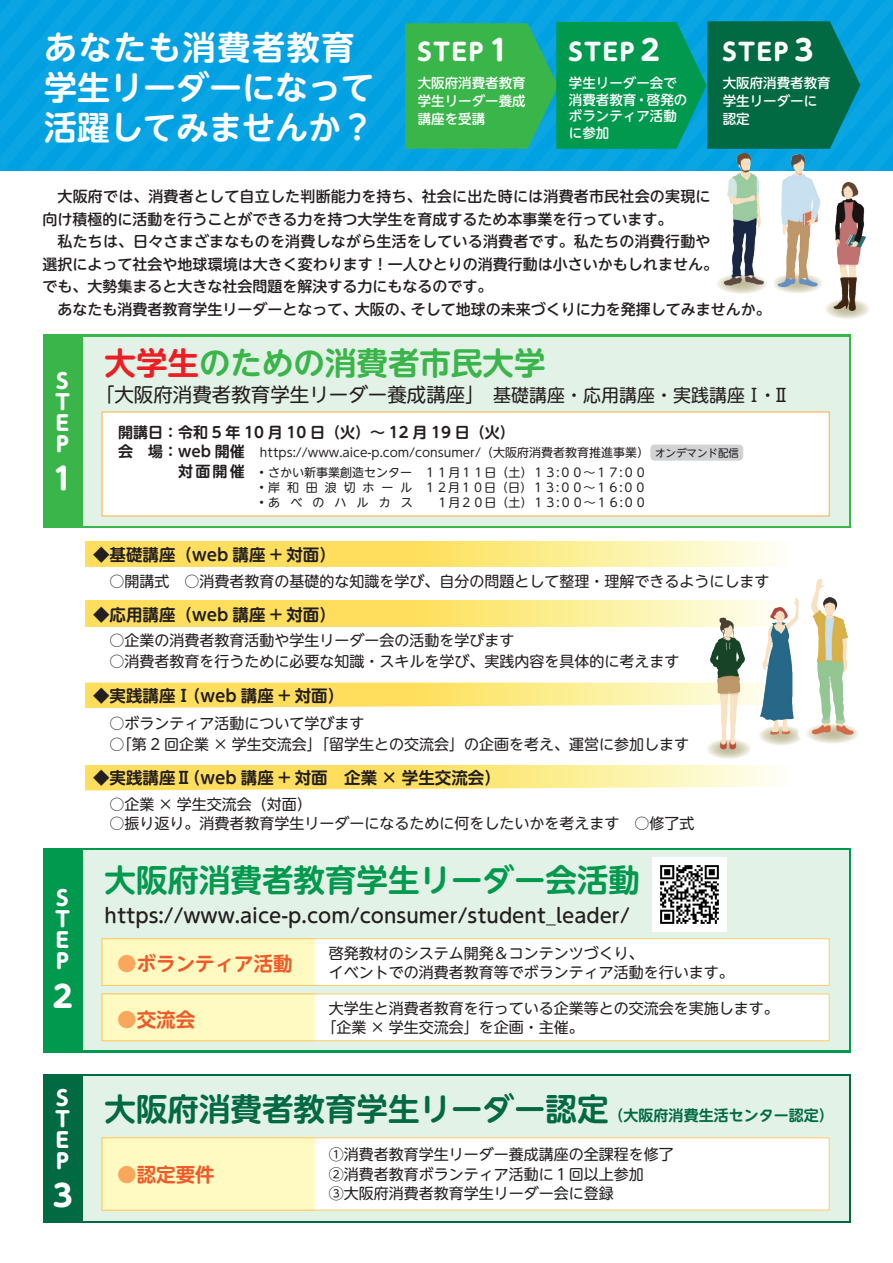
<style>
.page{position:relative;width:893px;height:1263px;background:#fff}
.page>*{position:absolute;margin:0;border:0;box-sizing:border-box;transform-origin:0 0}
.t1{font:700 33px/40.5px "UD Shin M Go Pro De";color:#fff}
.t2{font:700 31.5px "UD Shin M Go Pro De";color:#026a43}
.t3{font:700 31.5px "UD Shin M Go Pro De";color:#00994e}
.t4{font:700 31.5px "UD Shin M Go Pro De";color:#3ab54a}
.t5{font:700 30px "UD Shin M Go Pro";color:#fff}
.t6{font:700 24px "UD Shin M Go Pro";letter-spacing:.05em;color:#fff}
.t7{font:700 21px/21px "UD Shin M Go Pro";color:#fff;text-align:justify}
.t8{font:500 19.5px "UD Shin M Go Pro";color:#231f20}
.t9{font:19.5px "UD Shin M Go Pro";color:#231f20}
.t10{font:700 19.5px "UD Shin M Go Pro De";color:#f15929}
.t11{font:700 16.5px "UD Shin M Go Pro De";color:#231f20}
.t12{font:15px/19.5px "UD Shin M Go Pro";color:#231f20}
.t13{font:500 15px/22.5px "UD Shin M Go Pro";color:#231f20}
.t14{font:700 15px "UD Shin M Go Pro De";color:#231f20}
.t15{font:500 13.5px/18px "UD Shin M Go Pro";color:#fff}
.t16{font:12px "UD Shin M Go Pro";color:#231f20}
.t17{font:12px "UD Shin M Go Pro";letter-spacing:.84em;color:#231f20}
.s1{font-size:28.5px}
.s2{color:#ee1d23}
.s3{font-size:18px}
.s4{font-family:"UD Shin M Go Pro De";font-weight:700;font-size:15px}
.s5{font-size:10.5px}
.s6{color:#f9a75d}
.s7{font-size:15px}
</style>
<div class="page">
<svg style="left:85px;top:541px;width:693px;height:26px"></svg>
<div style="left:0;top:0;width:893px;height:170px;background:#06a3e3"></div>
<svg style="left:405px;top:21px;width:455px;height:128px"></svg>
<div style="left:43px;top:335px;width:807px;height:193px;background:#3ab54a"></div>
<div style="left:83px;top:337px;width:765px;height:189px;background:#e3f2e7"></div>
<div style="left:102px;top:412px;width:728px;height:104px;background:#fff"></div>
<div style="left:43px;top:848px;width:807px;height:204px;background:#00994e"></div>
<div style="left:83px;top:850px;width:765px;height:200px;background:#e3f2e7"></div>
<div style="left:102px;top:938px;width:728px;height:48px;background:#fff;border:1px solid #fecd64"></div>
<div style="left:102px;top:993px;width:728px;height:48px;background:#fff;border:1px solid #fecd64"></div>
<div style="left:43px;top:1074px;width:807px;height:148px;background:#026a43"></div>
<div style="left:83px;top:1076px;width:765px;height:144px;background:#e3f2e7"></div>
<div style="left:102px;top:1137px;width:728px;height:73px;background:#fff;border:1px solid #fecd64"></div>
<div style="left:102px;top:938px;width:213px;height:48px;background:#fffac1;border:1px solid #fecd64"></div>
<div style="left:102px;top:993px;width:213px;height:48px;background:#fffac1;border:1px solid #fecd64"></div>
<div style="left:102px;top:1137px;width:213px;height:73px;background:#fffac1;border:1px solid #fecd64"></div>
<svg style="left:85px;top:601px;width:607px;height:25px"></svg>
<svg style="left:85px;top:682px;width:607px;height:26px"></svg>
<svg style="left:85px;top:765px;width:693px;height:25px"></svg>
<img style="left:652px;top:857px;width:74px;height:74px">
<img style="left:692px;top:579px;width:167px;height:180px">
<img style="left:775px;top:154px;width:101px;height:165px">
<img style="left:710px;top:154px;width:65px;height:140px">
<div style="left:650px;top:445px;width:93px;height:16px;background:#d1d2d4;border-radius:4px"></div>
<h1 class="t1" style="left:44px;top:25px;width:332px">あなたも消費者教育学生リーダーになって活躍してみませんか？</h1>
<h3 class="t6" style="left:417px;top:32px;width:92px">STEP <span class="s1">1</span></h3>
<p class="t15" style="left:418px;top:73px;width:109px;text-align:justify">大阪府消費者教育学生リーダー養成講座を受講</p>
<h3 class="t6" style="left:569px;top:32px;width:92px">STEP <span class="s1">2</span></h3>
<p class="t15" style="left:569px;top:74px;width:120px;line-height:16.5px">学生リーダー会で消費者教育・啓発のボランティア活動に参加</p>
<h3 class="t6" style="left:722px;top:32px;width:92px">STEP <span class="s1">3</span></h3>
<p class="t15" style="left:723px;top:73px;width:110px">大阪府消費者教育学生リーダーに認定</p>
<p class="t13" style="left:43px;top:185px;width:730px">　大阪府では、消費者として自立した判断能力を持ち、社会に出た時には消費者市民社会の実現に<br>向け積極的に活動を行うことができる力を持つ大学生を育成するため本事業を行っています。<br>　私たちは、日々さまざまなものを消費しながら生活をしている消費者です。私たちの消費行動や<br>選択によって社会や地球環境は大きく変わります！一人ひとりの消費行動は小さいかもしれません。<br>でも、大勢集まると大きな社会問題を解決する力にもなるのです。<br>　あなたも消費者教育学生リーダーとなって、大阪の、そして地球の未来づくりに力を発揮してみませんか。</p>
<h3 class="t7" style="left:55px;top:369px;width:16px">S T E P</h3>
<h3 class="t5" style="left:53px;top:454px;width:15px">1</h3>
<h3 class="t7" style="left:55px;top:887px;width:16px">S T E P</h3>
<h3 class="t5" style="left:53px;top:972px;width:21px">2</h3>
<h3 class="t7" style="left:55px;top:1086px;width:16px">S T E P</h3>
<h3 class="t5" style="left:53px;top:1171px;width:21px">3</h3>
<h2 class="t4" style="left:105px;top:337px;width:443px"><span class="s2">大学生</span>のための消費者市民大学</h2>
<h3 class="t9" style="left:95px;top:378px;width:697px">「大阪府消費者教育学生リーダー養成講座」<span class="s3">　基礎講座・応用講座・実践講座Ⅰ・Ⅱ</span></h3>
<p class="t14" style="left:118px;top:420px;width:398px">開講日：令和 5 年 10 月 10 日（火）～ 12 月 19 日（火）</p>
<p class="t16" style="left:118px;top:443px;width:622px"><span class="s4">会　場：web 開催</span> https://www.aice-p.com/consumer/（大阪府消費者教育推進事業） <span class="s5">オンデマンド配信</span></p>
<p class="t14" style="left:118px;top:459px;width:128px">　　　　対面開催</p>
<p class="t16" style="left:259px;top:462px;width:389px">• さかい新事業創造センター　１１月１１日（土）１３:００～１７:００</p>
<p class="t16" style="left:259px;top:477px;width:389px">• 岸和田浪切ホール　１２月１０日（日）１３:００～１６:００</p>
<p class="t17" style="left:259px;top:492px;width:155px">• あべのハルカス</p>
<p class="t16" style="left:437px;top:492px;width:212px">１月２０日（土）１３:００～１６:００</p>
<p class="t11" style="left:93px;top:542px;width:244px">◆基礎講座（web 講座 + 対面）</p>
<p class="t12" style="left:109px;top:570px;width:662px">○開講式　○消費者教育の基礎的な知識を学び、自分の問題として整理・理解できるようにします</p>
<p class="t11" style="left:93px;top:601px;width:244px">◆応用講座（web 講座 + 対面）</p>
<p class="t12" style="left:109px;top:629px;width:406px">○企業の消費者教育活動や学生リーダー会の活動を学びます</p>
<p class="t12" style="left:109px;top:650px;width:571px">○消費者教育を行うために必要な知識・スキルを学び、実践内容を具体的に考えます</p>
<p class="t11" style="left:93px;top:683px;width:252px">◆実践講座Ⅰ（web 講座 + 対面）</p>
<p class="t12" style="left:109px;top:712px;width:256px">○ボランティア活動について学びます</p>
<p class="t12" style="left:109px;top:733px;width:581px">○「第 2 回企業 × 学生交流会」「留学生との交流会」の企画を考え、運営に参加します</p>
<p class="t11" style="left:93px;top:764px;width:409px">◆実践講座Ⅱ（web 講座 + 対面　企業 × 学生交流会）</p>
<p class="t12" style="left:109px;top:793px;width:204px">○企業 × 学生交流会（対面）</p>
<p class="t12" style="left:109px;top:813px;width:586px">○振り返り。消費者教育学生リーダーになるために何をしたいかを考えます　○修了式</p>
<h2 class="t3" style="left:105px;top:854px;width:537px">大阪府消費者教育学生リーダー会活動</h2>
<h3 class="t8" style="left:105px;top:900px;width:527px">https://www.aice-p.com/consumer/student_leader/</h3>
<p class="t12" style="left:329px;top:942px;width:406px">啓発教材のシステム開発＆コンテンツづくり、<br>イベントでの消費者教育等でボランティア活動を行います。</p>
<p class="t12" style="left:321px;top:998px;width:459px;text-indent:8px">大学生と消費者教育を行っている企業等との交流会を実施します。「企業 × 学生交流会」を企画・主催。　</p>
<h3 class="t10" style="left:117px;top:948px;width:177px"><span class="s6">●</span>ボランティア活動</h3>
<h3 class="t10" style="left:117px;top:1003px;width:79px"><span class="s6">●</span>交流会</h3>
<h2 class="t2" style="left:105px;top:1083px;width:730px">大阪府消費者教育学生リーダー認定<span class="s7">（大阪府消費生活センター認定）</span></h2>
<h3 class="t10" style="left:117px;top:1159px;width:99px"><span class="s6">●</span>認定要件</h3>
<p class="t12" style="left:329px;top:1144px;width:346px">①消費者教育学生リーダー養成講座の全課程を修了<br>②消費者教育ボランティア活動に１回以上参加<br>③大阪府消費者教育学生リーダー会に登録</p>
</div>
